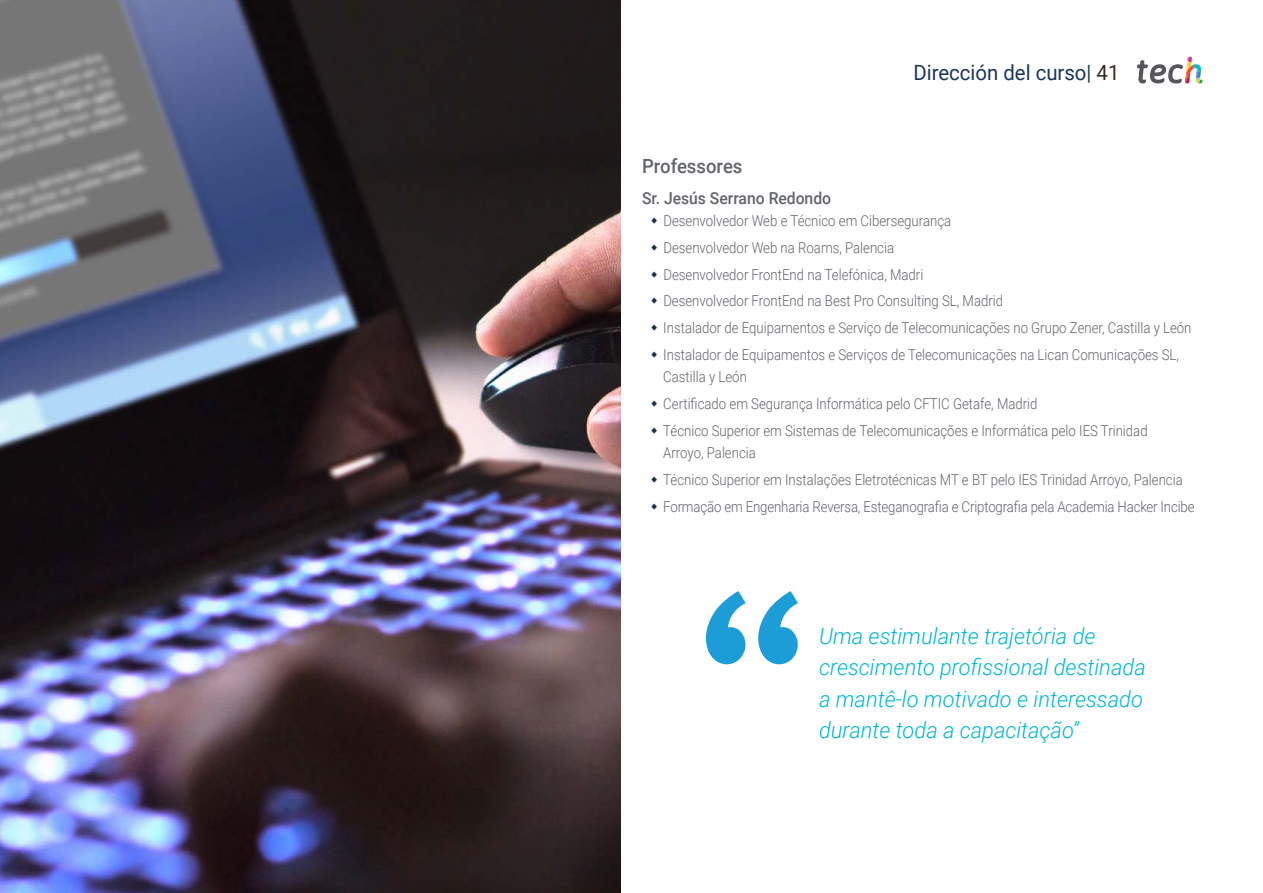
<style>
.page{position:relative;width:1263px;height:893px;background:#fff}
.page>*{position:absolute;margin:0;border:0;box-sizing:border-box;transform-origin:0 0}
.t1{font:italic 300 22.5px/31.5px "Roboto";color:#00b7d1}
.t2{font:21px "Roboto";color:#1a355c}
.t3{font:500 19.5px "Roboto";color:#61646a;scale:.95 1}
.t4{font:500 16.5px "Roboto";color:#61646a;scale:.95 1}
.t5{font:300 15px/26.7px "Roboto";color:#61646a;scale:.88 1}
.s1{color:#312e20}
</style>
<div class="page">
<img style="left:0;top:0;width:621px;height:893px">
<svg style="left:1137px;top:57px;width:65px;height:27px"></svg>
<svg style="left:706px;top:591px;width:92px;height:73px"></svg>
<h3 class="t3" style="left:642px;top:152px;width:107px">Professores</h3>
<h2 class="t2" style="left:913px;top:57px;width:208px">Dirección del curso| <span class="s1">41</span></h2>
<p class="t4" style="left:642px;top:186px;width:200px">Sr. Jesús Serrano Redondo</p>
<p class="t5" style="left:663px;top:207px;width:602px">Desenvolvedor Web e Técnico em Cibersegurança<br>Desenvolvedor Web na Roams, Palencia<br>Desenvolvedor FrontEnd na Telefónica, Madri<br>Desenvolvedor FrontEnd na Best Pro Consulting SL, Madrid<br>Instalador de Equipamentos e Serviço de Telecomunicações no Grupo Zener, Castilla y León Instalador de Equipamentos e Serviços de Telecomunicações na Lican Comunicações SL,</p>
<p class="t5" style="left:663px;top:363px;width:552px">Castilla y León<br>Certificado em Segurança Informática pelo CFTIC Getafe, Madrid<br>Técnico Superior em Sistemas de Telecomunicações e Informática pelo IES Trinidad</p>
<p class="t5" style="left:663px;top:439px;width:605px">Arroyo, Palencia<br>Técnico Superior em Instalações Eletrotécnicas MT e BT pelo IES Trinidad Arroyo, Palencia<br>Formação em Engenharia Reversa, Esteganografia e Criptografia pela Academia Hacker Incibe</p>
<h1 class="t1" style="left:819px;top:619px;width:328px">Uma estimulante trajetória de crescimento profissional destinada a mantê-lo motivado e interessado durante toda a capacitação”</h1>
</div>
